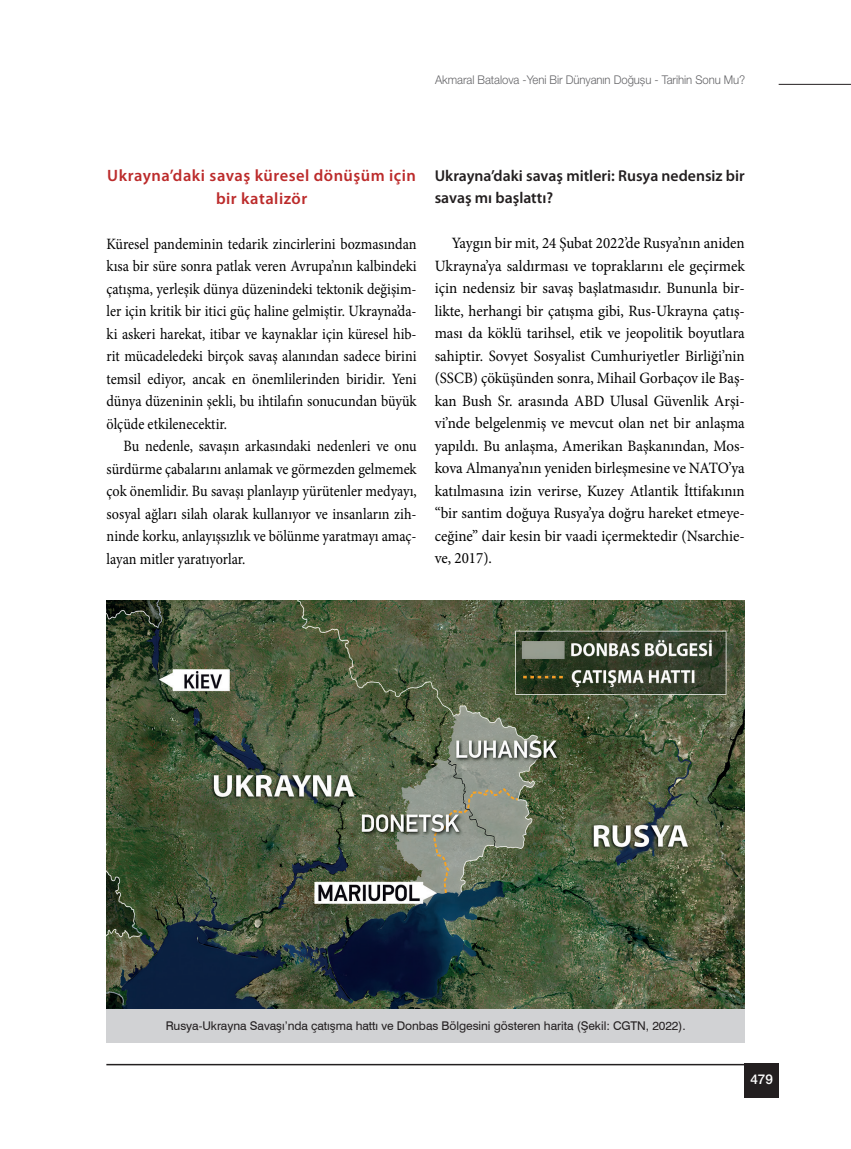
<style>
.page{position:relative;width:851px;height:1149px;background:#fff}
.page>*{position:absolute;margin:0;border:0;box-sizing:border-box;transform-origin:0 0}
.t1{font:600 16.5px/22.5px "Myriad Pro";letter-spacing:.03em;color:#bc2b2b;text-align:center}
.t2{font:15.75px/22.5px "Minion Pro";color:#000001;text-align:justify;scale:.9 1}
.t3{font:15.75px/22.5px "Minion Pro";color:#000001;text-align:justify;scale:.95 1}
.t4{font:600 15.75px/22.5px "Myriad Pro";color:#231f20}
.t5{font:500 13.5px "Helvetica Neue LT Pro";color:#fff}
.t6{font:12px "Swiss 721 BT";letter-spacing:-.005em;color:#231f20}
.t7{font:300 12px "Helvetica Neue LT Pro";letter-spacing:-.005em;color:#636366;scale:.94 1}
</style>
<div class="page">
<hr style="left:106px;top:1063px;width:672px;height:1px;background:#231f20">
<div style="left:744px;top:1063px;width:34px;height:34px;background:#231f20"></div>
<hr style="left:778px;top:84px;width:72px;height:1px;background:#231f20">
<div style="left:106px;top:1008px;width:638px;height:34px;background:#d1d2d4"></div>
<img style="left:106px;top:600px;width:638px;height:408px">
<p class="t7" style="left:435px;top:72px;width:331px">Akmaral Batalova -Yeni Bir Dünyanın Doğuşu - Tarihin Sonu Mu?</p>
<p class="t1" style="left:107px;top:164px;width:310px">Ukrayna’daki savaş küresel dönüşüm için bir katalizör</p>
<p class="t2" style="left:106px;top:232px;width:346px">Küresel pandeminin tedarik zincirlerini bozmasından kısa bir süre sonra patlak veren Avrupa’nın kalbindeki çatışma, yerleşik dünya düzenindeki tektonik değişim&shy;ler için kritik bir itici güç haline gelmiştir. Ukrayna’da&shy;ki askeri harekat, itibar ve kaynaklar için küresel hib&shy;rit mücadeledeki birçok savaş alanından sadece birini temsil ediyor, ancak en önemlilerinden biridir. Yeni dünya düzeninin şekli, bu ihtilafın sonucundan büyük ölçüde etkilenecektir.</p>
<p class="t2" style="left:106px;top:435px;width:346px;text-indent:17px">Bu nedenle, savaşın arkasındaki nedenleri ve onu sürdürme çabalarını anlamak ve görmezden gelmemek çok önemlidir. Bu savaşı planlayıp yürütenler medyayı, sosyal ağları silah olarak kullanıyor ve insanların zih&shy;ninde korku, anlayışsızlık ve bölünme yaratmayı amaç&shy;layan mitler yaratıyorlar.</p>
<p class="t4" style="left:434px;top:164px;width:311px">Ukrayna’daki savaş mitleri: Rusya nedensiz bir savaş mı başlattı?</p>
<p class="t3" style="left:434px;top:232px;width:328px;text-indent:17px">Yaygın bir mit, 24 Şubat 2022’de Rusya’nın aniden Ukrayna’ya saldırması ve topraklarını ele geçirmek için nedensiz bir savaş başlatmasıdır. Bununla bir&shy;likte, herhangi bir çatışma gibi, Rus-Ukrayna çatış&shy;ması da köklü tarihsel, etik ve jeopolitik boyutlara sahiptir. Sovyet Sosyalist Cumhuriyetler Birliği’nin (SSCB) çöküşünden sonra, Mihail Gorbaçov ile Baş&shy;kan Bush Sr. arasında ABD Ulusal Güvenlik Arşi&shy;vi’nde belgelenmiş ve mevcut olan net bir anlaşma yapıldı. Bu anlaşma, Amerikan Başkanından, Mos&shy;kova Almanya’nın yeniden birleşmesine ve NATO’ya katılmasına izin verirse, Kuzey Atlantik İttifakının “bir santim doğuya Rusya’ya doğru hareket etmeye&shy;ceğine” dair kesin bir vaadi içermektedir (Nsarchie&shy;ve, 2017).</p>
<p class="t6" style="left:166px;top:1017px;width:521px">Rusya-Ukrayna Savaşı’nda çatışma hattı ve Donbas Bölgesini gösteren harita (Şekil: CGTN, 2022).</p>
<p class="t5" style="left:750px;top:1070px;width:24px">479</p>
</div>
